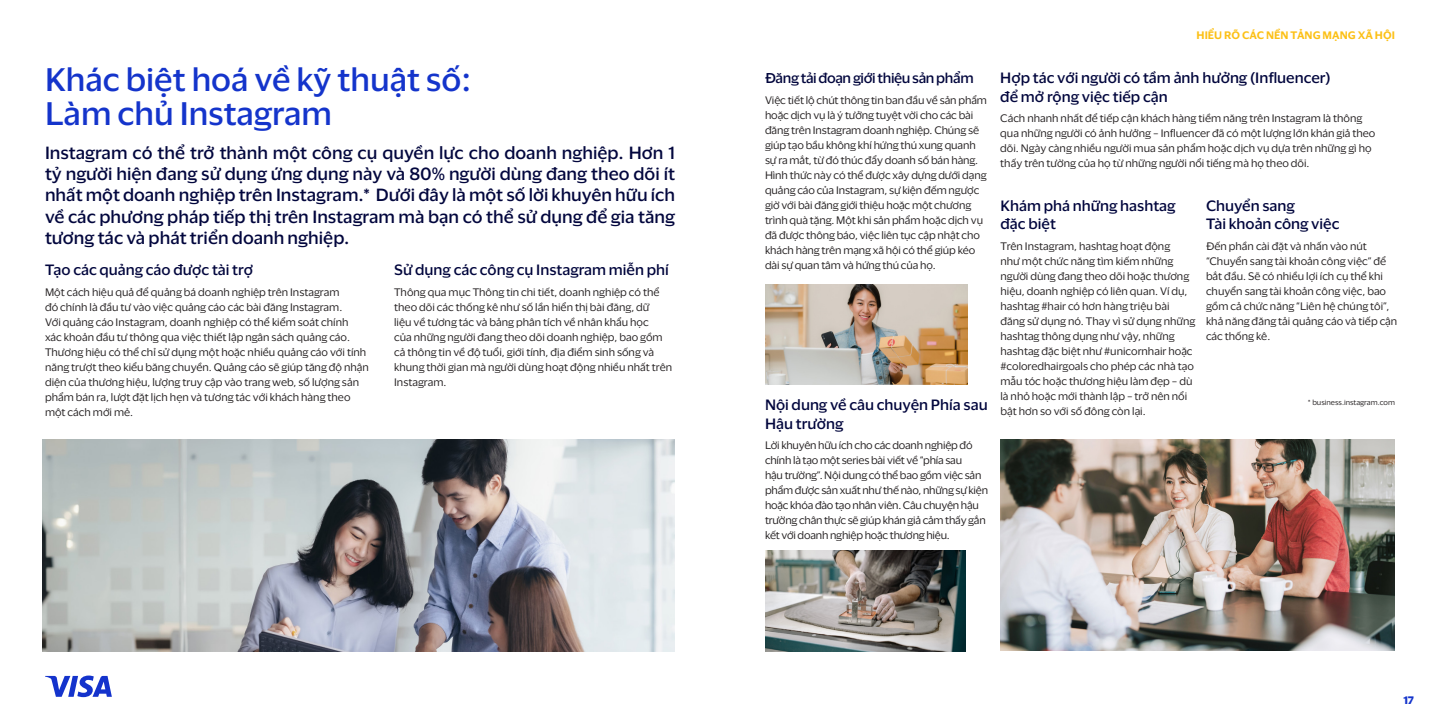
<style>
.page{position:relative;width:1440px;height:720px;background:#fff}
.page>*{position:absolute;margin:0;border:0;box-sizing:border-box;transform-origin:0 0}
.t1{font:500 30px "Visa Dialect";color:#1434cb}
.t2{font:500 16.25px/21.2px "Visa Dialect";color:#02063d;text-align:justify}
.t3{font:500 13.75px/18.8px "Visa Dialect";color:#02063d}
.t4{font:500 13.12px "Visa Dialect";letter-spacing:-.03em;color:#02063d}
.t5{font:10px/15px "Visa Dialect";color:#231f20}
.t6{font:10px/15px "Visa Dialect";letter-spacing:-.02em;color:#231f20}
.t7{font:600 10px "Visa Dialect";color:#fcc015}
.t8{font:700 10px "Visa Dialect";color:#1434cb}
.t9{font:6.88px "Visa Dialect";color:#231f20}
</style>
<div class="page">
<img style="left:765px;top:551px;width:201px;height:100px">
<img style="left:765px;top:285px;width:202px;height:99px">
<img style="left:1001px;top:439px;width:394px;height:211px">
<svg style="left:45px;top:676px;width:67px;height:21px"></svg>
<img style="left:43px;top:439px;width:632px;height:212px">
<p class="t1" style="left:45px;top:57px;width:428px">Khác biệt hoá về kỹ thuật số:</p>
<p class="t1" style="left:45px;top:91px;width:289px">Làm chủ Instagram</p>
<p class="t2" style="left:45px;top:141px;width:632px">Instagram có thể trở thành một công cụ quyền lực cho doanh nghiệp. Hơn 1 tỷ người hiện đang sử dụng ứng dụng này và 80% người dùng đang theo dõi ít nhất một doanh nghiệp trên Instagram.* Dưới đây là một số lời khuyên hữu ích về các phương pháp tiếp thị trên Instagram mà bạn có thể sử dụng để gia tăng tương tác và phát triển doanh nghiệp.</p>
<p class="t3" style="left:45px;top:260px;width:210px">Tạo các quảng cáo được tài trợ</p>
<p class="t5" style="left:45px;top:284px;width:326px">Một cách hiệu quả để quảng bá doanh nghiệp trên Instagram<br>đó chính là đầu tư vào việc quảng cáo các bài đăng Instagram.<br>Với quảng cáo Instagram, doanh nghiệp có thể kiểm soát chính<br>xác khoản đầu tư thông qua việc thiết lập ngân sách quảng cáo.<br>Thương hiệu có thể chỉ sử dụng một hoặc nhiều quảng cáo với tính năng trượt theo kiểu băng chuyền. Quảng cáo sẽ giúp tăng độ nhận diện của thương hiệu, lượng truy cập vào trang web, số lượng sản phẩm bán ra, lượt đặt lịch hẹn và tương tác với khách hàng theo một cách mới mẻ.</p>
<p class="t3" style="left:394px;top:260px;width:276px">Sử dụng các công cụ Instagram miễn phí</p>
<p class="t5" style="left:394px;top:284px;width:279px">Thông qua mục Thông tin chi tiết, doanh nghiệp có thể theo dõi các thống kê như số lần hiển thị bài đăng, dữ<br>liệu về tương tác và bảng phân tích về nhân khẩu học<br>của những người đang theo dõi doanh nghiệp, bao gồm cả thông tin về độ tuổi, giới tính, địa điểm sinh sống và khung thời gian mà người dùng hoạt động nhiều nhất trên Instagram.</p>
<p class="t4" style="left:765px;top:68px;width:210px">Đăng tải đoạn giới thiệu sản phẩm</p>
<p class="t5" style="left:765px;top:92px;width:224px">Việc tiết lộ chút thông tin ban đầu về sản phẩm hoặc dịch vụ là ý tưởng tuyệt vời cho các bài đăng trên Instagram doanh nghiệp. Chúng sẽ giúp tạo bầu không khí hứng thú xung quanh sự ra mắt, từ đó thúc đẩy doanh số bán hàng.<br>Hình thức này có thể được xây dựng dưới dạng quảng cáo của Instagram, sự kiện đếm ngược giờ với bài đăng giới thiệu hoặc một chương trình quà tặng. Một khi sản phẩm hoặc dịch vụ đã được thông báo, việc liên tục cập nhật cho khách hàng trên mạng xã hội có thể giúp kéo dài sự quan tâm và hứng thú của họ.</p>
<p class="t3" style="left:765px;top:394px;width:224px">Nội dung về câu chuyện Phía sau<br>Hậu trường</p>
<p class="t6" style="left:765px;top:437px;width:225px">Lời khuyên hữu ích cho các doanh nghiệp đó chính là tạo một series bài viết về “phía sau<br>hậu trường”. Nội dung có thể bao gồm việc sản phẩm được sản xuất như thế nào, những sự kiện hoặc khóa đào tạo nhân viên. Câu chuyện hậu trường chân thực sẽ giúp khán giả cảm thấy gắn kết với doanh nghiệp hoặc thương hiệu.</p>
<p class="t7" style="left:1197px;top:28px;width:200px">HIỂU RÕ CÁC NỀN TẢNG MẠNG XÃ HỘI</p>
<p class="t3" style="left:1000px;top:68px;width:332px">Hợp tác với người có tầm ảnh hưởng (Influencer) để mở rộng việc tiếp cận</p>
<p class="t5" style="left:1000px;top:111px;width:377px">Cách nhanh nhất để tiếp cận khách hàng tiềm năng trên Instagram là thông qua những người có ảnh hưởng – Influencer đã có một lượng lớn khán giả theo dõi. Ngày càng nhiều người mua sản phẩm hoặc dịch vụ dựa trên những gì họ thấy trên tường của họ từ những người nổi tiếng mà họ theo dõi.</p>
<p class="t3" style="left:1001px;top:195px;width:177px">Khám phá những hashtag đặc biệt</p>
<p class="t5" style="left:1001px;top:238px;width:196px">Trên Instagram, hashtag hoạt động<br>như một chức năng tìm kiếm những người dùng đang theo dõi hoặc thương hiệu, doanh nghiệp có liên quan. Ví dụ, hashtag #hair có hơn hàng triệu bài đăng sử dụng nó. Thay vì sử dụng những hashtag thông dụng như vậy, những hashtag đặc biệt như #unicornhair hoặc #coloredhairgoals cho phép các nhà tạo mẫu tóc hoặc thương hiệu làm đẹp – dù là nhỏ hoặc mới thành lập – trở nên nổi bật hơn so với số đông còn lại.</p>
<p class="t3" style="left:1206px;top:195px;width:135px">Chuyển sang<br>Tài khoản công việc</p>
<p class="t5" style="left:1206px;top:238px;width:193px">Đến phần cài đặt và nhấn vào nút “Chuyển sang tài khoản công việc” để bắt đầu. Sẽ có nhiều lợi ích cụ thể khi chuyển sang tài khoản công việc, bao gồm cả chức năng “Liên hệ chúng tôi”, khả năng đăng tải quảng cáo và tiếp cận các thống kê.</p>
<p class="t9" style="left:1308px;top:397px;width:88px">* business.instagram.com</p>
<p class="t8" style="left:1403px;top:692px;width:12px">17</p>
</div>
